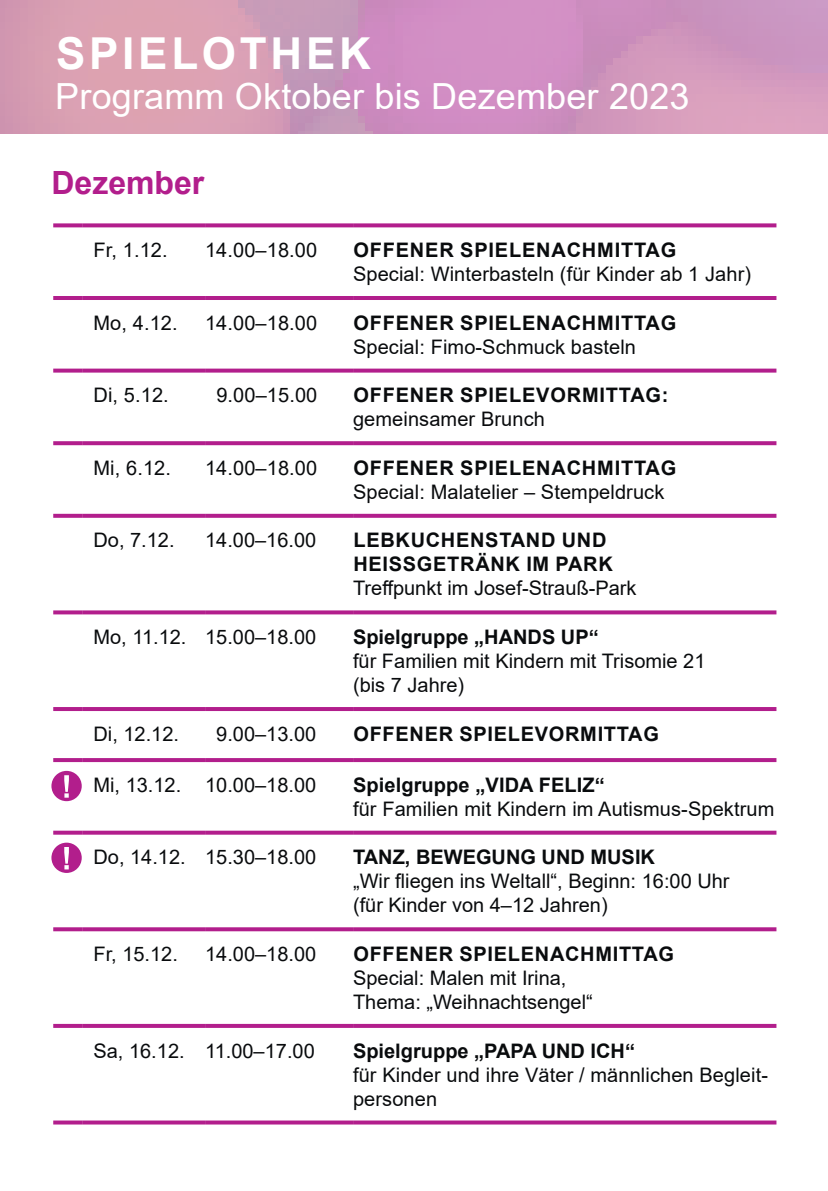
<style>
.page{position:relative;width:828px;height:1191px;background:#fff}
.page>*{position:absolute;margin:0;border:0;box-sizing:border-box;transform-origin:0 0}
.t1{font:700 44px "Arial";letter-spacing:.085em;color:#fff}
.t2{font:36px "Arial";letter-spacing:.005em;color:#fff}
.t3{font:700 32px "Arial";color:#b21e8c}
.t4{font:20px/24px "Arial";letter-spacing:.005em;color:#090b0d}
.t5{font:700 20px/24px "Arial";letter-spacing:.035em;color:#090b0d}
.t6{font:700 20px "Arial";color:#090b0d}
.t7{font:700 20px "Arial";letter-spacing:.005em;color:#090b0d}
</style>
<div class="page">
<svg style="left:53px;top:223px;width:29px;height:4px"></svg>
<svg style="left:82px;top:223px;width:123px;height:4px"></svg>
<svg style="left:205px;top:223px;width:148px;height:4px"></svg>
<svg style="left:353px;top:223px;width:423px;height:4px;background:#b93497"></svg>
<hr style="left:53px;top:296px;width:29px;height:4px;background:#b21e8c">
<hr style="left:82px;top:296px;width:123px;height:4px;background:#b21e8c">
<hr style="left:205px;top:296px;width:148px;height:4px;background:#b21e8c">
<hr style="left:353px;top:296px;width:423px;height:4px;background:#b21e8c">
<svg style="left:53px;top:368px;width:29px;height:4px"></svg>
<svg style="left:82px;top:368px;width:123px;height:4px"></svg>
<svg style="left:205px;top:368px;width:148px;height:4px"></svg>
<svg style="left:353px;top:368px;width:423px;height:4px;background:#bd3f9d"></svg>
<svg style="left:53px;top:441px;width:29px;height:4px"></svg>
<svg style="left:82px;top:441px;width:123px;height:4px"></svg>
<svg style="left:205px;top:441px;width:148px;height:4px"></svg>
<svg style="left:353px;top:441px;width:423px;height:4px;background:#b52991"></svg>
<svg style="left:53px;top:514px;width:29px;height:4px"></svg>
<svg style="left:82px;top:514px;width:123px;height:4px"></svg>
<svg style="left:205px;top:514px;width:148px;height:4px"></svg>
<svg style="left:353px;top:514px;width:423px;height:4px;background:#b52891"></svg>
<svg style="left:53px;top:610px;width:29px;height:4px"></svg>
<svg style="left:82px;top:610px;width:123px;height:4px"></svg>
<svg style="left:205px;top:610px;width:148px;height:4px"></svg>
<svg style="left:353px;top:610px;width:423px;height:4px;background:#ba3598"></svg>
<hr style="left:53px;top:707px;width:29px;height:4px;background:#b21e8c">
<hr style="left:82px;top:707px;width:123px;height:4px;background:#b21e8c">
<hr style="left:205px;top:707px;width:148px;height:4px;background:#b21e8c">
<hr style="left:353px;top:707px;width:423px;height:4px;background:#b21e8c">
<svg style="left:53px;top:758px;width:29px;height:4px"></svg>
<svg style="left:82px;top:758px;width:123px;height:4px"></svg>
<svg style="left:205px;top:758px;width:148px;height:4px"></svg>
<svg style="left:353px;top:758px;width:423px;height:4px;background:#b3228e"></svg>
<svg style="left:53px;top:830px;width:29px;height:4px"></svg>
<svg style="left:82px;top:830px;width:123px;height:4px"></svg>
<svg style="left:205px;top:830px;width:148px;height:4px"></svg>
<svg style="left:353px;top:830px;width:423px;height:4px;background:#bf449f"></svg>
<svg style="left:53px;top:927px;width:29px;height:4px"></svg>
<svg style="left:82px;top:927px;width:123px;height:4px"></svg>
<svg style="left:205px;top:927px;width:148px;height:4px"></svg>
<svg style="left:353px;top:927px;width:423px;height:4px;background:#b72e94"></svg>
<svg style="left:53px;top:1024px;width:29px;height:4px"></svg>
<svg style="left:82px;top:1024px;width:123px;height:4px"></svg>
<svg style="left:205px;top:1024px;width:148px;height:4px"></svg>
<svg style="left:353px;top:1024px;width:423px;height:4px;background:#b3228e"></svg>
<svg style="left:53px;top:1120px;width:29px;height:4px"></svg>
<svg style="left:82px;top:1120px;width:123px;height:4px"></svg>
<svg style="left:205px;top:1120px;width:148px;height:4px"></svg>
<svg style="left:353px;top:1120px;width:423px;height:4px;background:#bc3b9a"></svg>
<div style="left:51px;top:771px;width:31px;height:30px;background:#b21e8c;border-radius:50%"></div>
<svg style="left:64px;top:775px;width:5px;height:22px"></svg>
<div style="left:51px;top:842px;width:31px;height:31px;background:#b21e8c;border-radius:50%"></div>
<svg style="left:64px;top:847px;width:5px;height:22px"></svg>
<svg style="left:0;top:0;width:828px;height:133px;background:#d297ba"></svg>
<h1 class="t1" style="left:56px;top:22px;width:316px">SPIELOTHEK</h1>
<h2 class="t2" style="left:55px;top:71px;width:636px">Programm Oktober bis Dezember 2023</h2>
<h3 class="t3" style="left:51px;top:160px;width:154px">Dezember</h3>
<p class="t4" style="left:93px;top:238px;width:76px">Fr, 1.12.</p>
<p class="t4" style="left:205px;top:238px;width:114px">14.00–18.00</p>
<p class="t5" style="left:353px;top:238px;width:324px">OFFENER SPIELENACHMITTAG</p>
<p class="t4" style="left:353px;top:262px;width:399px">Special: Winterbasteln (für Kinder ab 1 Jahr)</p>
<p class="t4" style="left:93px;top:310px;width:86px">Mo, 4.12.</p>
<p class="t4" style="left:205px;top:310px;width:114px">14.00–18.00</p>
<p class="t5" style="left:353px;top:311px;width:324px">OFFENER SPIELENACHMITTAG</p>
<p class="t4" style="left:353px;top:334px;width:284px">Special: Fimo-Schmuck basteln</p>
<p class="t4" style="left:93px;top:383px;width:77px">Di, 5.12.</p>
<p class="t4" style="left:216px;top:383px;width:102px">9.00–15.00</p>
<p class="t5" style="left:353px;top:383px;width:316px">OFFENER SPIELEVORMITTAG:</p>
<p class="t4" style="left:353px;top:407px;width:193px">gemeinsamer Brunch</p>
<p class="t4" style="left:93px;top:455px;width:79px">Mi, 6.12.</p>
<p class="t4" style="left:205px;top:455px;width:114px">14.00–18.00</p>
<p class="t5" style="left:353px;top:456px;width:324px">OFFENER SPIELENACHMITTAG</p>
<p class="t4" style="left:353px;top:479px;width:313px">Special: Malatelier – Stempeldruck</p>
<p class="t4" style="left:93px;top:528px;width:83px">Do, 7.12.</p>
<p class="t4" style="left:205px;top:528px;width:113px">14.00–16.00</p>
<p class="t5" style="left:353px;top:528px;width:261px">LEBKUCHENSTAND UND<br>HEISSGETRÄNK IM PARK</p>
<p class="t4" style="left:353px;top:576px;width:285px">Treffpunkt im Josef-Strauß-Park</p>
<p class="t4" style="left:93px;top:625px;width:224px">Mo, 11.12. 15.00–18.00</p>
<p class="t6" style="left:353px;top:623px;width:247px">Spielgruppe „HANDS UP“</p>
<p class="t4" style="left:353px;top:649px;width:354px">für Familien mit Kindern mit Trisomie 21 (bis 7 Jahre)</p>
<p class="t4" style="left:93px;top:721px;width:87px">Di, 12.12.</p>
<p class="t4" style="left:216px;top:721px;width:102px">9.00–13.00</p>
<p class="t5" style="left:353px;top:722px;width:307px">OFFENER SPIELEVORMITTAG</p>
<p class="t4" style="left:93px;top:772px;width:224px">Mi, 13.12. 10.00–18.00</p>
<p class="t7" style="left:353px;top:770px;width:253px">Spielgruppe „VIDA FELIZ“</p>
<p class="t4" style="left:353px;top:796px;width:423px">für Familien mit Kindern im Autismus-Spektrum</p>
<p class="t4" style="left:93px;top:845px;width:224px">Do, 14.12. 15.30–18.00</p>
<p class="t6" style="left:353px;top:843px;width:303px">TANZ, BEWEGUNG UND MUSIK</p>
<p class="t4" style="left:353px;top:869px;width:378px">„Wir fliegen ins Weltall“, Beginn: 16:00 Uhr (für Kinder von 4–12 Jahren)</p>
<p class="t4" style="left:93px;top:941px;width:86px">Fr, 15.12.</p>
<p class="t4" style="left:205px;top:941px;width:113px">14.00–18.00</p>
<p class="t5" style="left:353px;top:942px;width:322px">OFFENER SPIELENACHMITTAG</p>
<p class="t4" style="left:353px;top:965px;width:241px">Special: Malen mit Irina,<br>Thema: „Weihnachtsengel“</p>
<p class="t4" style="left:93px;top:1038px;width:223px">Sa, 16.12. 11.00–17.00</p>
<p class="t6" style="left:353px;top:1036px;width:283px">Spielgruppe „PAPA UND ICH“</p>
<p class="t4" style="left:353px;top:1062px;width:416px">für Kinder und ihre Väter / männlichen Begleit&shy;personen</p>
</div>
